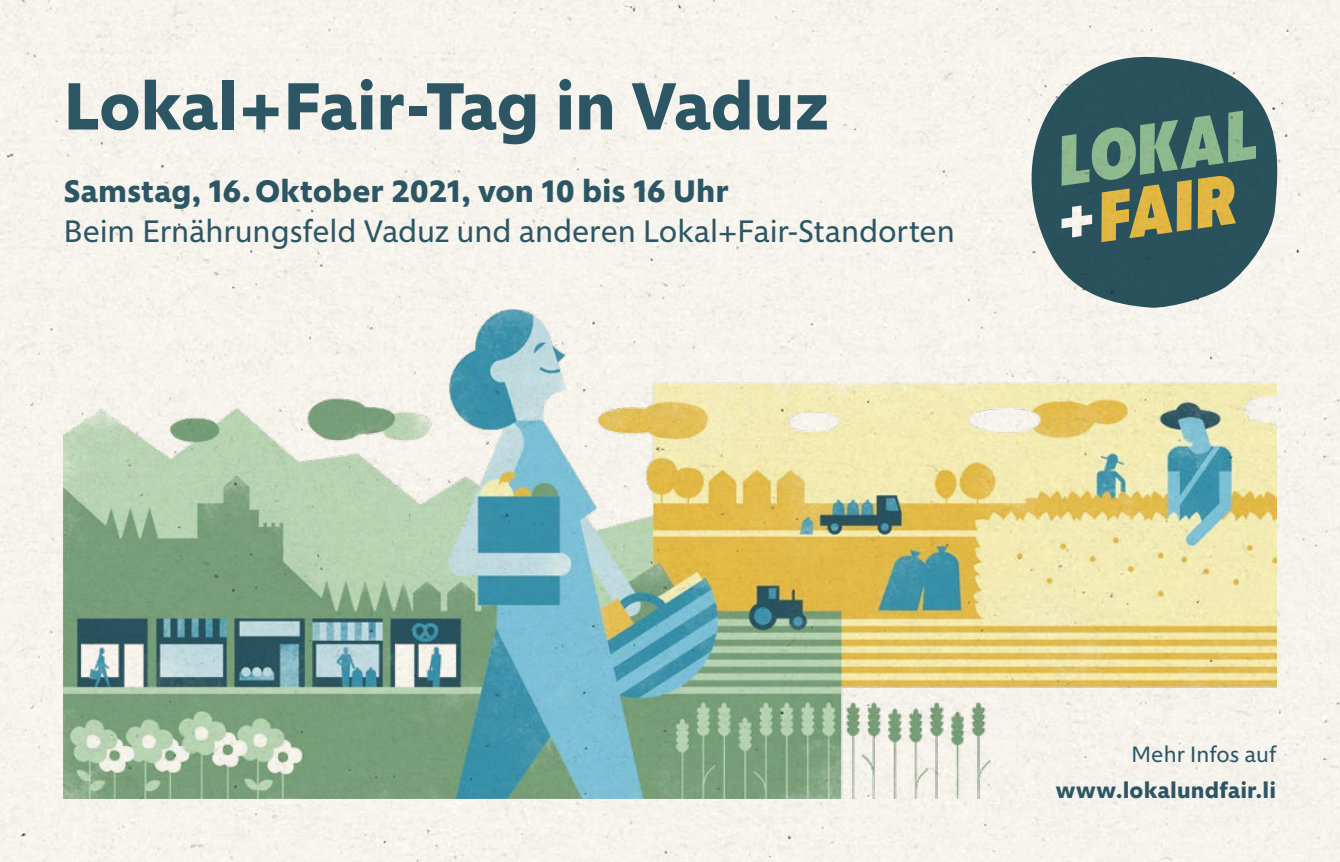
<style>
.page{position:relative;width:1340px;height:862px;background:#fff}
.page>*{position:absolute;margin:0;border:0;box-sizing:border-box;transform-origin:0 0}
.t1{font:700 67.5px "Morandi";letter-spacing:-.005em;color:#2c5664}
.t2{font:31.5px "Morandi";letter-spacing:-.005em;color:#2c5664}
.t3{font:700 31.5px "Morandi";color:#2c5664}
.t4{font:700 22.5px "Morandi";letter-spacing:.005em;color:#2c5664}
.t5{font:22.5px "Morandi";letter-spacing:.005em;color:#2c5664}
</style>
<div class="page">
<div style="left:0;top:0;width:1339px;height:861px;background:#f6f3ec"></div>
<svg style="left:1031px;top:57px;width:246px;height:250px;background:#6a8489"></svg>
<svg style="left:1061px;top:111px;width:194px;height:131px;background:#677f66"></svg>
<img style="left:64px;top:310px;width:1212px;height:487px">
<h1 class="t1" style="left:64px;top:54px;width:767px">Lokal+Fair-Tag in Vaduz</h1>
<p class="t3" style="left:64px;top:166px;width:666px">Samstag, 16.Oktober 2021, von 10 bis 16 Uhr</p>
<p class="t2" style="left:64px;top:208px;width:892px">Beim Ernährungsfeld Vaduz und anderen Lokal+Fair-Standorten</p>
<p class="t5" style="left:1131px;top:737px;width:146px">Mehr Infos auf</p>
<p class="t4" style="left:1055px;top:772px;width:222px">www.lokalundfair.li</p>
</div>
